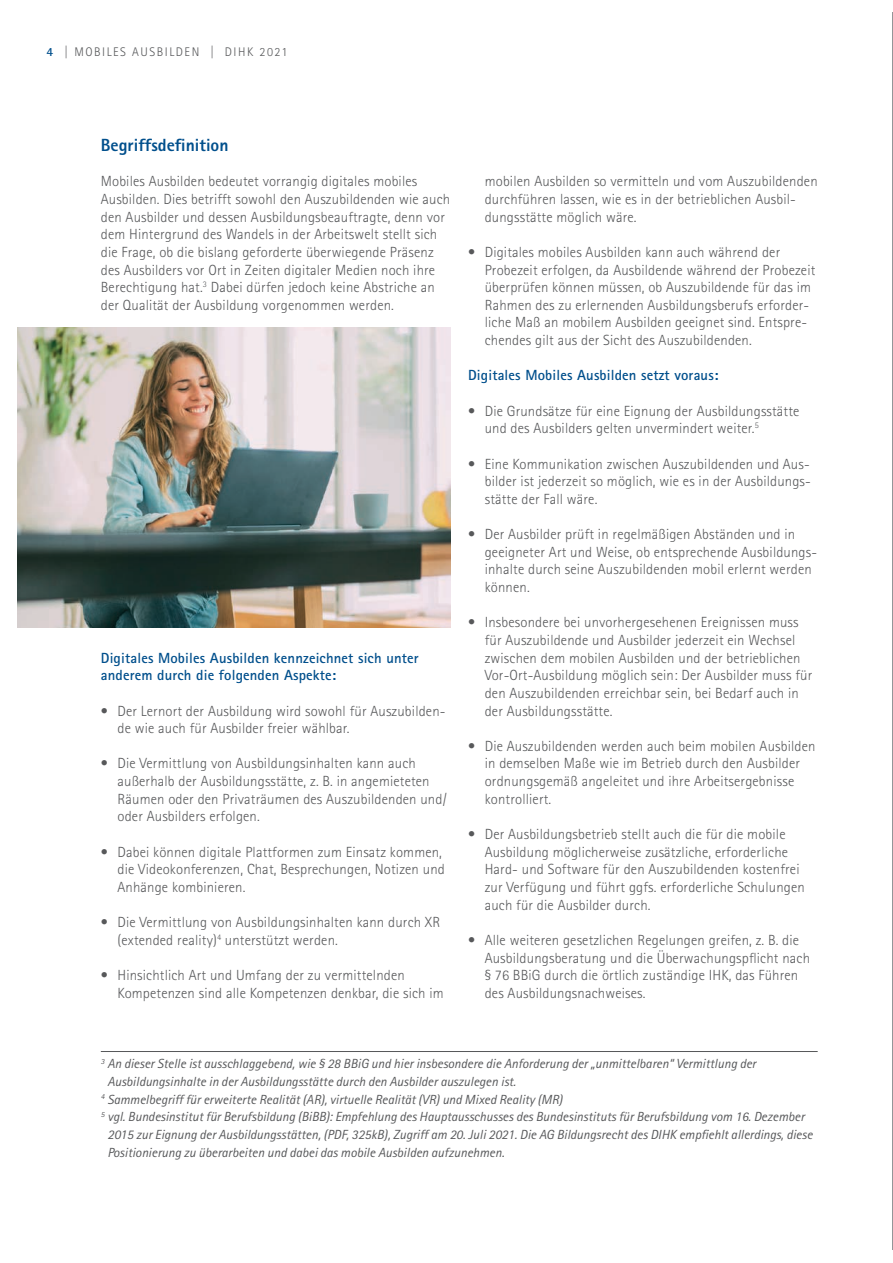
<style>
.page{position:relative;width:893px;height:1263px;background:#fff}
.page>*{position:absolute;margin:0;border:0;box-sizing:border-box;transform-origin:0 0}
.t1{font:800 17.7px "Agfa Rotis Sans Serif";color:#004f8c}
.t2{font:300 14.7px/17.7px "Agfa Rotis Sans Serif";letter-spacing:.01em;color:#57585a}
.t3{font:700 14.7px/17.7px "Agfa Rotis Sans Serif";letter-spacing:.01em;color:#004f8c}
.t4{font:italic 13.2px "Agfa Rotis Sans Serif";color:#57585a}
.t5{font:300 12.45px "Agfa Rotis Sans Serif";letter-spacing:.125em;color:#57585a}
.s1{font-weight:700;color:#004f8c}
</style>
<div class="page">
<img style="left:17px;top:327px;width:433px;height:300px">
<hr style="left:101px;top:1051px;width:717px;height:1px;background:#57585a">
<hr style="left:892px;top:13px;width:1px;height:1237px;background:#939598">
<p class="t5" style="left:47px;top:47px;width:242px"><span class="s1">4</span> | MOBILES AUSBILDEN | DIHK 2021</p>
<p class="t1" style="left:101px;top:138px;width:129px">Begriffsdefinition</p>
<p class="t2" style="left:101px;top:174px;width:351px">Mobiles Ausbilden bedeutet vorrangig digitales mobiles Ausbilden. Dies betrifft sowohl den Auszubildenden wie auch den Ausbilder und dessen Ausbildungsbeauftragte, denn vor dem Hintergrund des Wandels in der Arbeitswelt stellt sich die Frage, ob die bislang geforderte überwiegende Präsenz des Ausbilders vor Ort in Zeiten digitaler Medien noch ihre Berechtigung hat.<sup>3</sup> Dabei dürfen jedoch keine Abstriche an der Qualität der Ausbildung vorgenommen werden.</p>
<p class="t3" style="left:101px;top:650px;width:319px">Digitales Mobiles Ausbilden kennzeichnet sich unter anderem durch die folgenden Aspekte:</p>
<p class="t2" style="left:117px;top:703px;width:330px;text-indent:-17px">• Der Lernort der Ausbildung wird sowohl für Auszubilden&shy;de wie auch für Ausbilder freier wählbar.</p>
<p class="t2" style="left:117px;top:756px;width:331px;text-indent:-17px">• Die Vermittlung von Ausbildungsinhalten kann auch außerhalb der Ausbildungsstätte, z. B. in angemieteten Räumen oder den Privaträumen des Auszubildenden und/ oder Ausbilders erfolgen.</p>
<p class="t2" style="left:117px;top:844px;width:329px;text-indent:-17px">• Dabei können digitale Plattformen zum Einsatz kommen, die Videokonferenzen, Chat, Besprechungen, Notizen und<br>Anhänge kombinieren.</p>
<p class="t2" style="left:117px;top:914px;width:324px;text-indent:-17px">• Die Vermittlung von Ausbildungsinhalten kann durch XR (extended reality)<sup>4</sup> unterstützt werden.</p>
<p class="t2" style="left:117px;top:967px;width:328px;text-indent:-17px">• Hinsichtlich Art und Umfang der zu vermittelnden<br>Kompetenzen sind alle Kompetenzen denkbar, die sich im</p>
<p class="t2" style="left:485px;top:174px;width:334px">mobilen Ausbilden so vermitteln und vom Auszubildenden durchführen lassen, wie es in der betrieblichen Ausbil&shy;dungsstätte möglich wäre.</p>
<p class="t2" style="left:485px;top:244px;width:332px;text-indent:-17px">• Digitales mobiles Ausbilden kann auch während der Probezeit erfolgen, da Ausbildende während der Probezeit überprüfen können müssen, ob Auszubildende für das im Rahmen des zu erlernenden Ausbildungsberufs erforder&shy;liche Maß an mobilem Ausbilden geeignet sind. Entspre&shy;chendes gilt aus der Sicht des Auszubildenden.</p>
<p class="t3" style="left:468px;top:368px;width:252px">Digitales Mobiles Ausbilden setzt voraus:</p>
<p class="t2" style="left:485px;top:403px;width:316px;text-indent:-17px">• Die Grundsätze für eine Eignung der Ausbildungsstätte und des Ausbilders gelten unvermindert weiter.<sup>5</sup></p>
<p class="t2" style="left:485px;top:456px;width:328px;text-align:justify;text-indent:-17px">• Eine Kommunikation zwischen Auszubildenden und Aus&shy;bilder ist jederzeit so möglich, wie es in der Ausbildungs&shy;stätte der Fall wäre.</p>
<p class="t2" style="left:485px;top:526px;width:334px;text-indent:-17px">• Der Ausbilder prüft in regelmäßigen Abständen und in geeigneter Art und Weise, ob entsprechende Ausbildungs&shy;inhalte durch seine Auszubildenden mobil erlernt werden können.</p>
<p class="t2" style="left:485px;top:615px;width:329px;text-indent:-17px">• Insbesondere bei unvorhergesehenen Ereignissen muss für Auszubildende und Ausbilder jederzeit ein Wechsel zwischen dem mobilen Ausbilden und der betrieblichen Vor-Ort-Ausbildung möglich sein: Der Ausbilder muss für den Auszubildenden erreichbar sein, bei Bedarf auch in der Ausbildungsstätte.</p>
<p class="t2" style="left:485px;top:738px;width:332px;text-indent:-17px">• Die Auszubildenden werden auch beim mobilen Ausbilden in demselben Maße wie im Betrieb durch den Ausbilder ordnungsgemäß angeleitet und ihre Arbeitsergebnisse kontrolliert.</p>
<p class="t2" style="left:485px;top:826px;width:322px;text-indent:-17px">• Der Ausbildungsbetrieb stellt auch die für die mobile Ausbildung möglicherweise zusätzliche, erforderliche Hard- und Software für den Auszubildenden kostenfrei zur Verfügung und führt ggfs. erforderliche Schulungen auch für die Ausbilder durch.</p>
<p class="t2" style="left:485px;top:932px;width:327px;text-indent:-17px">• Alle weiteren gesetzlichen Regelungen greifen, z. B. die Ausbildungsberatung und die Überwachungspflicht nach § 76 BBiG durch die örtlich zuständige IHK, das Führen des Ausbildungsnachweises.</p>
<p class="t4" style="left:101px;top:1059px;width:657px"><sup>3</sup> An dieser Stelle ist ausschlaggebend, wie § 28 BBiG und hier insbesondere die Anforderung der „unmittelbaren“ Vermittlung der</p>
<p class="t4" style="left:107px;top:1077px;width:410px">Ausbildungsinhalte in der Ausbildungsstätte durch den Ausbilder auszulegen ist.</p>
<p class="t4" style="left:101px;top:1094px;width:463px"><sup>4</sup> Sammelbegriff für erweiterte Realität (AR), virtuelle Realität (VR) und Mixed Reality (MR)</p>
<p class="t4" style="left:101px;top:1112px;width:705px"><sup>5</sup> vgl. Bundesinstitut für Berufsbildung (BiBB): Empfehlung des Hauptausschusses des Bundesinstituts für Berufsbildung vom 16. Dezember</p>
<p class="t4" style="left:107px;top:1129px;width:707px">2015 zur Eignung der Ausbildungsstätten, (PDF, 325kB), Zugriff am 20. Juli 2021. Die AG Bildungsrecht des DIHK empfiehlt allerdings, diese</p>
<p class="t4" style="left:107px;top:1147px;width:399px">Positionierung zu überarbeiten und dabei das mobile Ausbilden aufzunehmen.</p>
</div>
